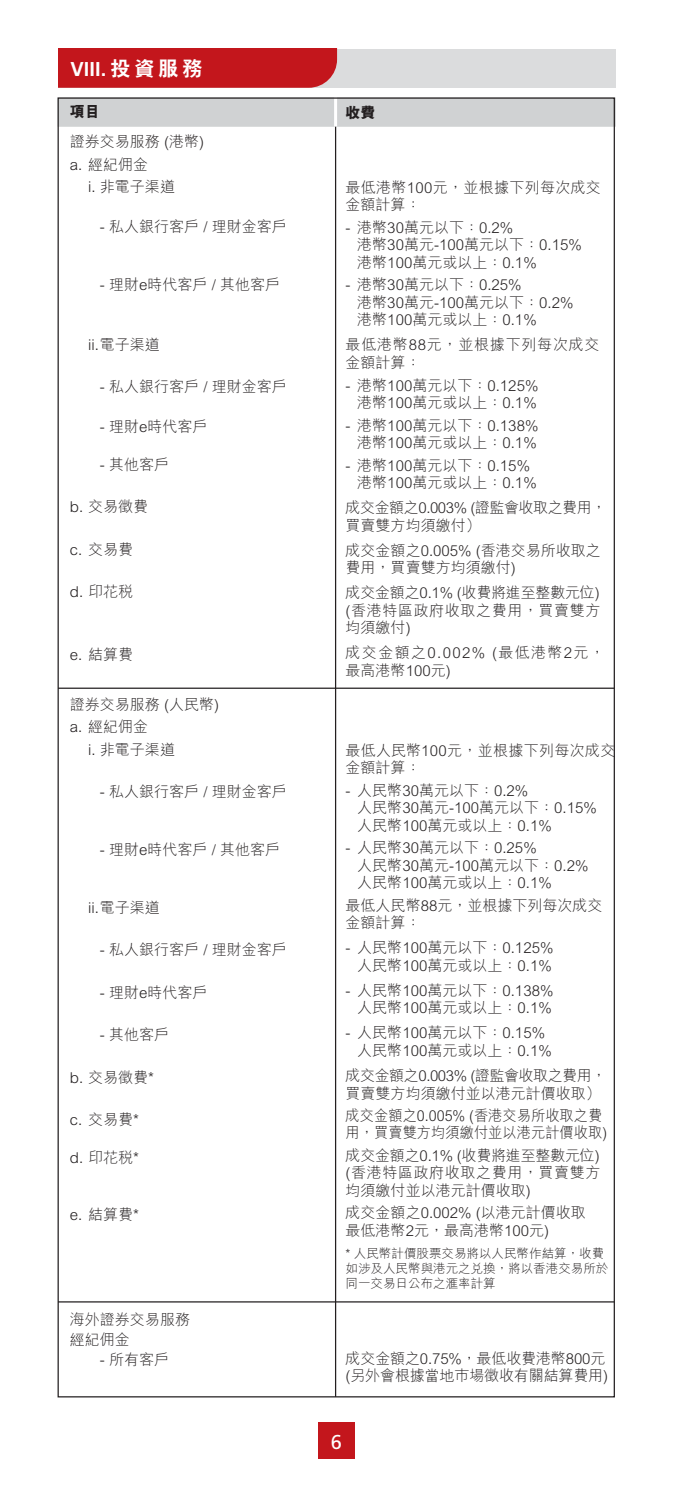
<style>
.page{position:relative;width:674px;height:1489px;background:#fff}
.page>*{position:absolute;margin:0;border:0;box-sizing:border-box;transform-origin:0 0}
.t1{font:700 20px "Frutiger LT Std";color:#fff}
.t2{font:20px "Frutiger LT Std";color:#fff}
.t3{font:300 15px/17.5px "M Hei HK";color:#231f20}
.t4{font:300 15px/17.5px "M Hei HK";letter-spacing:.02em;color:#231f20}
.t5{font:300 15px/17.5px "M Hei HK";color:#231f20;scale:.95 1}
.t6{font:300 15px/17.5px "M Hei HK";letter-spacing:-.03em;color:#231f20}
.t7{font:300 15px/17.5px "M Hei HK";letter-spacing:.09em;color:#231f20}
.t8{font:300 15px/17.5px "M Hei HK";letter-spacing:.05em;color:#231f20}
.t9{font:800 15px "M Hei HK";color:#231f20}
.t10{font:300 12.5px/15px "M Hei HK";color:#231f20}
.s1{font-family:"C Hei 2 HK";font-weight:800}
.s2{font-weight:800}
</style>
<div class="page">
<div style="left:318px;top:1422px;width:36px;height:36px;background:#c3161c"></div>
<div style="left:57px;top:97px;width:558px;height:30px;background:#d0d2d3"></div>
<hr style="left:335px;top:126px;width:1px;height:1270px;background:#231f20">
<hr style="left:334px;top:76px;width:3px;height:50px;background:#fff">
<div style="left:58px;top:49px;width:557px;height:39px;background:#dbdcdd"></div>
<div style="left:58px;top:49px;width:279px;height:39px;background:#c3161c"></div>
<hr style="left:58px;top:687px;width:556px;height:1px;background:#231f20">
<hr style="left:58px;top:1301px;width:556px;height:1px;background:#231f20">
<p class="t1" style="left:71px;top:57px;width:133px">VIII. <span class="s1">投資服務</span></p>
<p class="t3" style="left:70px;top:96px;width:136px;line-height:30px"><span class="s2">項目<br></span>證券交易服務 (港幣)</p>
<p class="t3" style="left:88px;top:152px;width:88px;line-height:22.5px;text-indent:-18px">a. 經紀佣金<br>i. 非電子渠道</p>
<p class="t3" style="left:100px;top:217px;width:188px">- 私人銀行客戶 / 理財金客戶</p>
<p class="t3" style="left:100px;top:275px;width:182px">- 理財e時代客戶 / 其他客戶</p>
<p class="t3" style="left:88px;top:335px;width:73px">ii. 電子渠道</p>
<p class="t3" style="left:100px;top:377px;width:188px">- 私人銀行客戶 / 理財金客戶</p>
<p class="t3" style="left:100px;top:417px;width:109px">- 理財e時代客戶</p>
<p class="t3" style="left:100px;top:455px;width:71px">- 其他客戶</p>
<p class="t3" style="left:70px;top:497px;width:80px">b. 交易徵費</p>
<p class="t3" style="left:70px;top:540px;width:65px">c. 交易費</p>
<p class="t3" style="left:70px;top:582px;width:65px">d. 印花稅</p>
<p class="t3" style="left:70px;top:645px;width:65px">e. 結算費</p>
<p class="t3" style="left:70px;top:695px;width:151px">證券交易服務 (人民幣)</p>
<p class="t3" style="left:70px;top:717px;width:80px">a. 經紀佣金</p>
<p class="t3" style="left:88px;top:740px;width:88px">i. 非電子渠道</p>
<p class="t3" style="left:100px;top:782px;width:188px">- 私人銀行客戶 / 理財金客戶</p>
<p class="t3" style="left:100px;top:840px;width:182px">- 理財e時代客戶 / 其他客戶</p>
<p class="t3" style="left:88px;top:897px;width:73px">ii. 電子渠道</p>
<p class="t3" style="left:100px;top:940px;width:188px">- 私人銀行客戶 / 理財金客戶</p>
<p class="t3" style="left:100px;top:982px;width:109px">- 理財e時代客戶</p>
<p class="t3" style="left:100px;top:1025px;width:71px">- 其他客戶</p>
<p class="t3" style="left:70px;top:1067px;width:86px">b. 交易徵費*</p>
<p class="t3" style="left:70px;top:1110px;width:71px">c. 交易費*</p>
<p class="t3" style="left:70px;top:1147px;width:71px">d. 印花稅*</p>
<p class="t3" style="left:70px;top:1205px;width:71px">e. 結算費*</p>
<p class="t3" style="left:70px;top:1308px;width:121px;line-height:20px">海外證券交易服務經紀佣金</p>
<p class="t3" style="left:100px;top:1350px;width:71px">- 所有客戶</p>
<p class="t9" style="left:345px;top:102px;width:31px">收費</p>
<p class="t4" style="left:345px;top:178px;width:257px">最低港幣100元，並根據下列每次成交金額計算：</p>
<p class="t3" style="left:357px;top:218px;width:226px;text-indent:-12px">- 港幣30萬元以下：0.2%<br>港幣30萬元-100萬元以下：0.15%港幣100萬元或以上：0.1%</p>
<p class="t3" style="left:357px;top:275px;width:217px;text-indent:-12px">- 港幣30萬元以下：0.25%<br>港幣30萬元-100萬元以下：0.2%港幣100萬元或以上：0.1%</p>
<p class="t8" style="left:345px;top:335px;width:255px">最低港幣88元，並根據下列每次成交金額計算：</p>
<p class="t3" style="left:345px;top:375px;width:194px;text-align:right">- 港幣100萬元以下：0.125%港幣100萬元或以上：0.1%</p>
<p class="t3" style="left:345px;top:415px;width:194px;text-align:right">- 港幣100萬元以下：0.138%港幣100萬元或以上：0.1%</p>
<p class="t3" style="left:357px;top:455px;width:181px;text-indent:-12px">- 港幣100萬元以下：0.15%港幣100萬元或以上：0.1%</p>
<p class="t6" style="left:345px;top:498px;width:262px">成交金額之0.003% (證監會收取之費用，買賣雙方均須繳付）</p>
<p class="t3" style="left:345px;top:541px;width:257px">成交金額之0.005% (香港交易所收取之費用，買賣雙方均須繳付)</p>
<p class="t3" style="left:345px;top:583px;width:256px;text-align:justify">成交金額之0.1% (收費將進至整數元位) (香港特區政府收取之費用，買賣雙方均須繳付)</p>
<p class="t7" style="left:345px;top:643px;width:261px">成交金額之0.002% (最低港幣2元，最高港幣100元)</p>
<p class="t4" style="left:345px;top:741px;width:271px">最低人民幣100元，並根據下列每次成交金額計算：</p>
<p class="t3" style="left:357px;top:781px;width:241px;text-indent:-12px">- 人民幣30萬元以下：0.2%<br>人民幣30萬元-100萬元以下：0.15%人民幣100萬元或以上：0.1%</p>
<p class="t3" style="left:357px;top:838px;width:232px;text-indent:-12px">- 人民幣30萬元以下：0.25%<br>人民幣30萬元-100萬元以下：0.2%人民幣100萬元或以上：0.1%</p>
<p class="t3" style="left:345px;top:896px;width:258px">最低人民幣88元，並根據下列每次成交金額計算：</p>
<p class="t3" style="left:345px;top:938px;width:209px;text-align:right">- 人民幣100萬元以下：0.125%人民幣100萬元或以上：0.1%</p>
<p class="t3" style="left:345px;top:981px;width:209px;text-align:right">- 人民幣100萬元以下：0.138%人民幣100萬元或以上：0.1%</p>
<p class="t3" style="left:357px;top:1023px;width:196px;text-indent:-12px">- 人民幣100萬元以下：0.15%人民幣100萬元或以上：0.1%</p>
<p class="t3" style="left:345px;top:1066px;width:262px">成交金額之0.003% (證監會收取之費用，買賣雙方均須繳付並以港元計價收取）</p>
<p class="t5" style="left:345px;top:1105px;width:276px">成交金額之0.005% (香港交易所收取之費用，買賣雙方均須繳付並以港元計價收取)</p>
<p class="t3" style="left:345px;top:1145px;width:256px;text-align:justify">成交金額之0.1% (收費將進至整數元位) (香港特區政府收取之費用，買賣雙方均須繳付並以港元計價收取)</p>
<p class="t3" style="left:345px;top:1203px;width:242px">成交金額之0.002% (以港元計價收取最低港幣2元，最高港幣100元)</p>
<p class="t10" style="left:345px;top:1245px;width:264px">* 人民幣計價股票交易將以人民幣作結算，收費如涉及人民幣與港元之兌換，將以香港交易所於同一交易日公布之滙率計算</p>
<p class="t3" style="left:345px;top:1348px;width:264px">成交金額之0.75%，最低收費港幣800元(另外會根據當地巿場徵收有關結算費用)</p>
<p class="t2" style="left:331px;top:1430px;width:13px">6</p>
</div>
